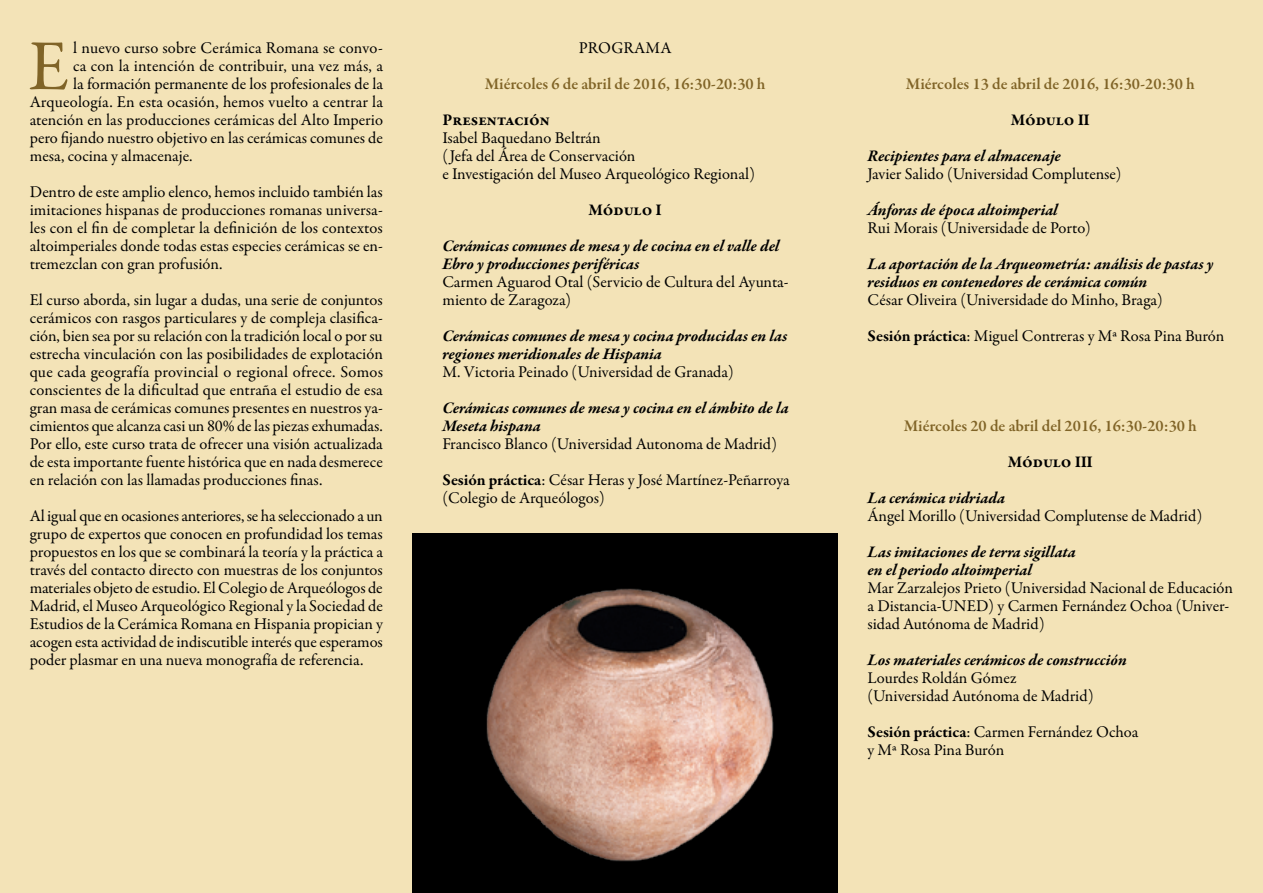
<style>
.page{position:relative;width:1263px;height:893px;background:#f3e3b7}
.page>*{position:absolute;margin:0;border:0;box-sizing:border-box;transform-origin:0 0}
.t1{font:72px "Garamond Premr Pro";color:#806427}
.t2{font:16.5px/18px "Garamond Premr Pro";color:#000}
.t3{font:italic 700 16.5px/18px "Garamond Premr Pro";color:#000}
.t4{font:600 16.5px "Garamond Premr Pro";color:#806427}
.t5{font:16.5px/36px "Garamond Premr Pro";letter-spacing:-.025em;color:#000}
.t6{font:700 16.5px "Garamond Premr Pro";letter-spacing:-.01em;color:#000}
.s1{font-weight:700}
</style>
<div class="page">
<div style="left:413px;top:534px;width:425px;height:359px;background:#000"></div>
<img style="left:486px;top:588px;width:288px;height:274px">
<h1 class="t1" style="left:28px;top:23px;width:42px">E</h1>
<p class="t2" style="left:73px;top:39px;width:311px">l nuevo curso sobre Cerámica Romana se convo-</p>
<p class="t2" style="left:73px;top:57px;width:311px">ca con la intención de contribuir, una vez más, a</p>
<p class="t2" style="left:73px;top:75px;width:311px">la formación permanente de los profesionales de la</p>
<p class="t2" style="left:30px;top:93px;width:355px">Arqueología. En esta ocasión, hemos vuelto a centrar la</p>
<p class="t2" style="left:30px;top:111px;width:355px">atención en las producciones cerámicas del Alto Imperio</p>
<p class="t2" style="left:30px;top:129px;width:355px">pero fijando nuestro objetivo en las cerámicas comunes de</p>
<p class="t2" style="left:30px;top:147px;width:164px">mesa, cocina y almacenaje.</p>
<p class="t2" style="left:30px;top:183px;width:355px;text-align:justify">Dentro de este amplio elenco, hemos incluido también las imitaciones hispanas de producciones romanas universa&shy;les con el fin de completar la definición de los contextos altoimperiales donde todas estas especies cerámicas se en&shy;tremezclan con gran profusión.</p>
<p class="t2" style="left:30px;top:291px;width:355px;text-align:justify">El curso aborda, sin lugar a dudas, una serie de conjuntos cerámicos con rasgos particulares y de compleja clasifica&shy;ción, bien sea por su relación con la tradición local o por su estrecha vinculación con las posibilidades de explotación que cada geografía provincial o regional ofrece. Somos conscientes de la dificultad que entraña el estudio de esa gran masa de cerámicas comunes presentes en nuestros ya&shy;cimientos que alcanza casi un 80% de las piezas exhumadas.<br>Por ello, este curso trata de ofrecer una visión actualizada de esta importante fuente histórica que en nada desmerece en relación con las llamadas producciones finas.</p>
<p class="t2" style="left:30px;top:507px;width:355px;text-align:justify">Al igual que en ocasiones anteriores, se ha seleccionado a un grupo de expertos que conocen en profundidad los temas propuestos en los que se combinará la teoría y la práctica a través del contacto directo con muestras de los conjuntos materiales objeto de estudio. El Colegio de Arqueólogos de Madrid, el Museo Arqueológico Regional y la Sociedad de Estudios de la Cerámica Romana en Hispania propician y acogen esta actividad de indiscutible interés que esperamos poder plasmar en una nueva monografía de referencia.</p>
<p class="t2" style="left:579px;top:39px;width:94px">PROGRAMA</p>
<p class="t4" style="left:485px;top:74px;width:282px">Miércoles 6 de abril de 2016, 16:30-20:30 h</p>
<p class="t6" style="left:442px;top:110px;width:109px">Presentación</p>
<p class="t2" style="left:442px;top:129px;width:314px">Isabel Baquedano Beltrán<br>(Jefa del Área de Conservación<br>e Investigación del Museo Arqueológico Regional)</p>
<p class="t6" style="left:588px;top:200px;width:75px">Módulo I</p>
<p class="t3" style="left:442px;top:238px;width:338px">Cerámicas comunes de mesa y de cocina en el valle del<br>Ebro y producciones periféricas</p>
<p class="t2" style="left:442px;top:273px;width:348px">Carmen Aguarod Otal (Servicio de Cultura del Ayunta&shy;miento de Zaragoza)</p>
<p class="t3" style="left:442px;top:328px;width:347px">Cerámicas comunes de mesa y cocina producidas en las regiones meridionales de Hispania</p>
<p class="t2" style="left:442px;top:363px;width:293px">M. Victoria Peinado (Universidad de Granada)</p>
<p class="t3" style="left:442px;top:400px;width:348px">Cerámicas comunes de mesa y cocina en el ámbito de la<br>Meseta hispana</p>
<p class="t5" style="left:442px;top:426px;width:349px">Francisco Blanco (Universidad Autonoma de Madrid)<br><span class="s1">Sesión práctica</span>: César Heras y José Martínez-Peñarroya</p>
<p class="t2" style="left:442px;top:489px;width:164px">(Colegio de Arqueólogos)</p>
<p class="t4" style="left:906px;top:74px;width:290px">Miércoles 13 de abril de 2016, 16:30-20:30 h</p>
<p class="t6" style="left:1011px;top:110px;width:81px">Módulo II</p>
<p class="t3" style="left:867px;top:148px;width:195px">Recipientes para el almacenaje</p>
<p class="t2" style="left:867px;top:165px;width:256px">Javier Salido (Universidad Complutense)</p>
<p class="t3" style="left:867px;top:202px;width:192px">Ánforas de época altoimperial</p>
<p class="t2" style="left:867px;top:219px;width:225px">Rui Morais (Universidade de Porto)</p>
<p class="t3" style="left:867px;top:256px;width:348px">La aportación de la Arqueometría: análisis de pastas y residuos en contenedores de cerámica común</p>
<p class="t2" style="left:867px;top:282px;width:358px;line-height:36px">César Oliveira (Universidade do Minho, Braga)<br><span class="s1">Sesión práctica</span>: Miguel Contreras y Mª Rosa Pina Burón</p>
<p class="t4" style="left:904px;top:416px;width:295px">Miércoles 20 de abril del 2016, 16:30-20:30 h</p>
<p class="t6" style="left:1008px;top:452px;width:86px">Módulo III</p>
<p class="t3" style="left:867px;top:490px;width:139px">La cerámica vidriada</p>
<p class="t2" style="left:867px;top:507px;width:336px">Ángel Morillo (Universidad Complutense de Madrid)</p>
<p class="t3" style="left:867px;top:544px;width:210px">Las imitaciones de terra sigillata en el periodo altoimperial</p>
<p class="t2" style="left:867px;top:579px;width:367px">Mar Zarzalejos Prieto (Universidad Nacional de Educación a Distancia-UNED) y Carmen Fernández Ochoa (Univer&shy;sidad Autónoma de Madrid)</p>
<p class="t3" style="left:867px;top:652px;width:261px">Los materiales cerámicos de construcción</p>
<p class="t2" style="left:867px;top:669px;width:228px">Lourdes Roldán Gómez (Universidad Autónoma de Madrid)</p>
<p class="t2" style="left:867px;top:723px;width:273px"><span class="s1">Sesión práctica</span>: Carmen Fernández Ochoa y Mª Rosa Pina Burón</p>
</div>
